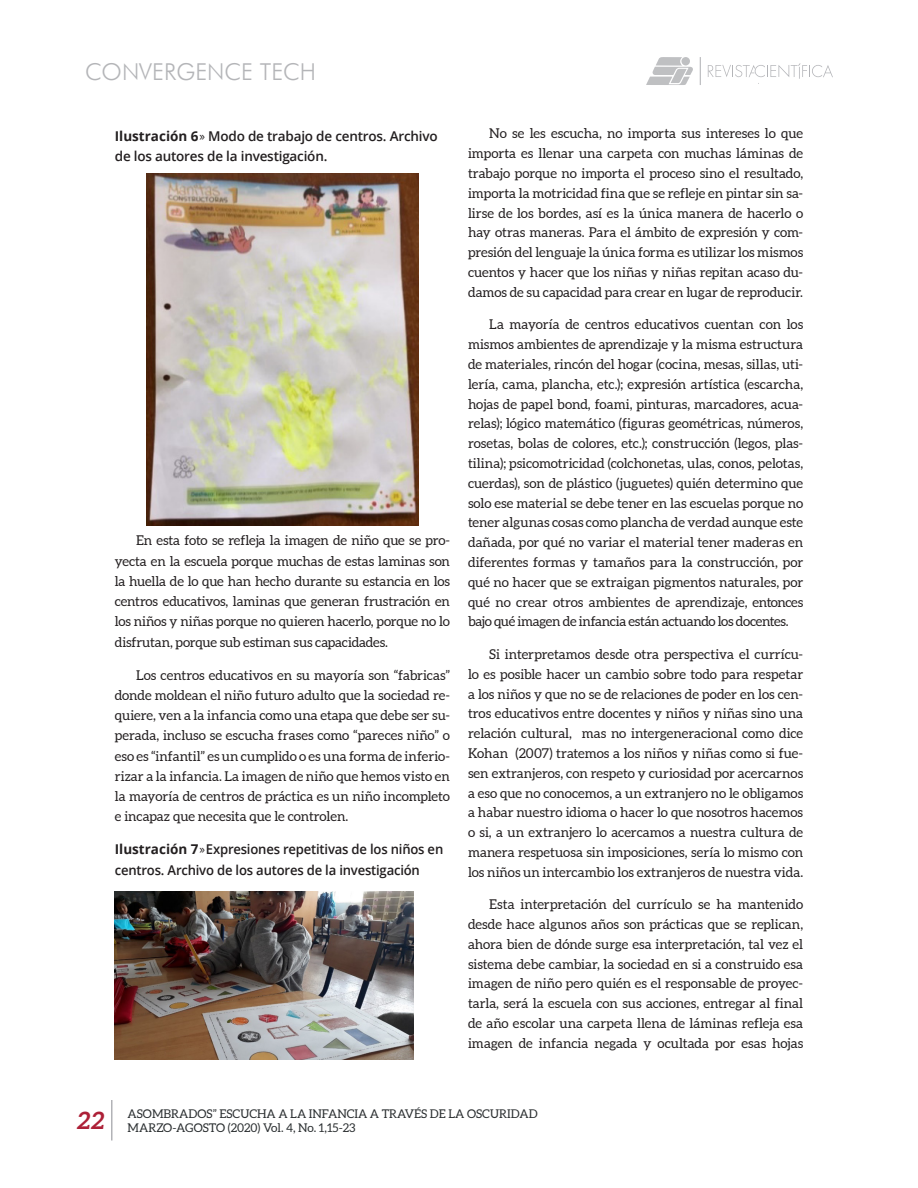
<style>
.page{position:relative;width:918px;height:1188px;background:#fff}
.page>*{position:absolute;margin:0;border:0;box-sizing:border-box;transform-origin:0 0}
.t1{font:italic 700 24px "Aleo";color:#ad2037}
.t2{font:300 23.25px "Futura BT";color:#b4b5b8}
.desarrollo{font:13.5px/19.8px "Aleo";letter-spacing:-.01em;color:#231f20;text-align:justify}
.grafico{font:600 13.5px/20.2px "Open Sans";letter-spacing:-.015em;color:#231f20}
.t3{font:12px/14.4px "Aleo";color:#2a2e30}
.s1{font-weight:700}
.s2{font-family:"Barlow";font-weight:400}
</style>
<div class="page">
<svg style="left:708px;top:63px;width:125px;height:21px"></svg>
<svg style="left:646px;top:57px;width:47px;height:28px"></svg>
<div style="left:681px;top:57px;width:9px;height:8px;background:#bfc0c2;border-radius:50%"></div>
<svg style="left:700px;top:57px;width:1px;height:28px"></svg>
<hr style="left:111px;top:1100px;width:2px;height:41px;background:#b2b3b7">
<img style="left:147px;top:173px;width:271px;height:352px">
<img style="left:115px;top:891px;width:298px;height:168px">
<h2 class="t2" style="left:85px;top:57px;width:233px">CONVERGENCE TECH</h2>
<p class="grafico" style="left:115px;top:126px;width:324px"><span class="s1">Ilustración 6</span><span class="s2">»</span> Modo de trabajo de centros. Archivo de los autores de la investigación.</p>
<p class="desarrollo" style="left:115px;top:531px;width:337px;line-height:20.2px;text-indent:21px">En esta foto se refleja la imagen de niño que se pro&shy;yecta en la escuela porque muchas de estas laminas son la huella de lo que han hecho durante su estancia en los centros educativos, laminas que generan frustración en los niños y niñas porque no quieren hacerlo, porque no lo disfrutan, porque sub estiman sus capacidades.</p>
<p class="desarrollo" style="left:115px;top:665px;width:337px;line-height:20.2px;text-indent:21px">Los centros educativos en su mayoría son “fabricas” donde moldean el niño futuro adulto que la sociedad re&shy;quiere, ven a la infancia como una etapa que debe ser su&shy;perada, incluso se escucha frases como “pareces niño” o eso es “infantil” es un cumplido o es una forma de inferio&shy;rizar a la infancia. La imagen de niño que hemos visto en la mayoría de centros de práctica es un niño incompleto e incapaz que necesita que le controlen.</p>
<p class="grafico" style="left:115px;top:839px;width:330px"><span class="s1">Ilustración 7</span><span class="s2">»</span>Expresiones repetitivas de los niños en centros. Archivo de los autores de la investigación</p>
<p class="desarrollo" style="left:468px;top:124px;width:337px;text-indent:21px">No se les escucha, no importa sus intereses lo que importa es llenar una carpeta con muchas láminas de trabajo porque no importa el proceso sino el resultado, importa la motricidad fina que se refleje en pintar sin sa&shy;lirse de los bordes, así es la única manera de hacerlo o hay otras maneras. Para el ámbito de expresión y com&shy;presión del lenguaje la única forma es utilizar los mismos cuentos y hacer que los niñas y niñas repitan acaso du&shy;damos de su capacidad para crear en lugar de reproducir.</p>
<p class="desarrollo" style="left:468px;top:315px;width:337px;text-indent:21px">La mayoría de centros educativos cuentan con los mismos ambientes de aprendizaje y la misma estructura de materiales, rincón del hogar (cocina, mesas, sillas, uti&shy;lería, cama, plancha, etc.); expresión artística (escarcha, hojas de papel bond, foami, pinturas, marcadores, acua&shy;relas); lógico matemático (figuras geométricas, números, rosetas, bolas de colores, etc.); construcción (legos, plas&shy;tilina); psicomotricidad (colchonetas, ulas, conos, pelotas, cuerdas), son de plástico (juguetes) quién determino que solo ese material se debe tener en las escuelas porque no tener algunas cosas como plancha de verdad aunque este dañada, por qué no variar el material tener maderas en diferentes formas y tamaños para la construcción, por qué no hacer que se extraigan pigmentos naturales, por qué no crear otros ambientes de aprendizaje, entonces bajo qué imagen de infancia están actuando los docentes.</p>
<p class="desarrollo" style="left:468px;top:645px;width:337px;text-indent:21px">Si interpretamos desde otra perspectiva el currícu&shy;lo es posible hacer un cambio sobre todo para respetar a los niños y que no se de relaciones de poder en los cen&shy;tros educativos entre docentes y niños y niñas sino una relación cultural, mas no intergeneracional como dice Kohan (2007) tratemos a los niños y niñas como si fue&shy;sen extranjeros, con respeto y curiosidad por acercarnos a eso que no conocemos, a un extranjero no le obligamos a habar nuestro idioma o hacer lo que nosotros hacemos o si, a un extranjero lo acercamos a nuestra cultura de manera respetuosa sin imposiciones, sería lo mismo con los niños un intercambio los extranjeros de nuestra vida.</p>
<p class="desarrollo" style="left:468px;top:895px;width:337px;text-indent:21px">Esta interpretación del currículo se ha mantenido desde hace algunos años son prácticas que se replican, ahora bien de dónde surge esa interpretación, tal vez el sistema debe cambiar, la sociedad en si a construido esa imagen de niño pero quién es el responsable de proyec&shy;tarla, será la escuela con sus acciones, entregar al final de año escolar una carpeta llena de láminas refleja esa imagen de infancia negada y ocultada por esas hojas</p>
<h1 class="t1" style="left:76px;top:1106px;width:30px">22</h1>
<p class="t3" style="left:128px;top:1107px;width:412px">ASOMBRADOS” ESCUCHA A LA INFANCIA A TRAVÉS DE LA OSCURIDAD<br>MARZO-AGOSTO (2020) Vol. 4, No. 1,15-23</p>
</div>
